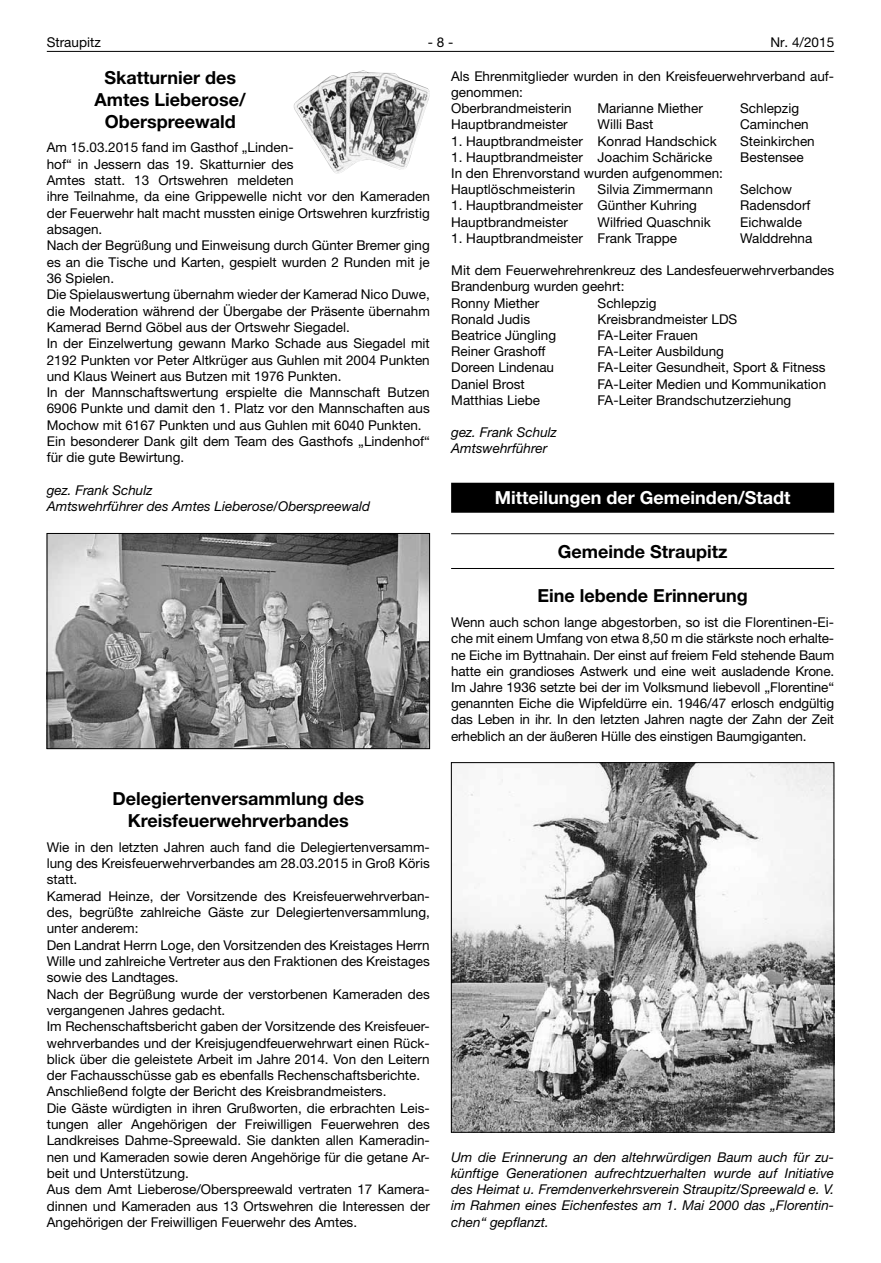
<style>
.page{position:relative;width:881px;height:1263px;background:#fff}
.page>*{position:absolute;margin:0;border:0;box-sizing:border-box;transform-origin:0 0}
.t1{font:700 18px/21.8px "Helvetica Neue LT";color:#000;text-align:center}
.t2{font:700 18px "Helvetica Neue LT";color:#fff}
.t3{font:13.5px/16.4px "Helvetica Neue LT";color:#000}
.t4{font:italic 13.5px/16.2px "Helvetica Neue LT";color:#000}
</style>
<div class="page">
<hr style="left:47px;top:51px;width:786px;height:1px;background:#000">
<img style="left:49px;top:535px;width:378px;height:212px">
<div style="left:47px;top:533px;width:382px;height:216px;border:1px solid #000"></div>
<div style="left:451px;top:482px;width:382px;height:30px;background:#b9b9b9"></div>
<div style="left:451px;top:483px;width:382px;height:30px;background:#000"></div>
<hr style="left:451px;top:533px;width:382px;height:1px;background:#000">
<hr style="left:451px;top:568px;width:382px;height:1px;background:#000">
<img style="left:453px;top:764px;width:378px;height:366px">
<div style="left:451px;top:762px;width:382px;height:370px;border:1px solid #000"></div>
<img style="left:293px;top:70px;width:137px;height:104px">
<p class="t3" style="left:47px;top:34px;width:55px">Straupitz</p>
<p class="t3" style="left:427px;top:34px;width:27px">- 8 -</p>
<p class="t3" style="left:770px;top:34px;width:65px">Nr. 4/2015</p>
<h1 class="t1" style="left:94px;top:67px;width:153px">Skatturnier des<br>Amtes Lieberose/<br>Oberspreewald</h1>
<p class="t3" style="left:47px;top:139px;width:384px">Am 15.03.2015 fand im Gasthof „Linden-<br>hof“ in Jessern das 19. Skatturnier des<br>Amtes statt. 13 Ortswehren meldeten<br>ihre Teilnahme, da eine Grippewelle nicht vor den Kameraden der Feuerwehr halt macht mussten einige Ortswehren kurzfristig absagen.<br>Nach der Begrüßung und Einweisung durch Günter Bremer ging es an die Tische und Karten, gespielt wurden 2 Runden mit je 36 Spielen.<br>Die Spielauswertung übernahm wieder der Kamerad Nico Duwe, die Moderation während der Übergabe der Präsente übernahm Kamerad Bernd Göbel aus der Ortswehr Siegadel.<br>In der Einzelwertung gewann Marko Schade aus Siegadel mit 2192 Punkten vor Peter Altkrüger aus Guhlen mit 2004 Punkten und Klaus Weinert aus Butzen mit 1976 Punkten.<br>In der Mannschaftswertung erspielte die Mannschaft Butzen 6906 Punkte und damit den 1. Platz vor den Mannschaften aus Mochow mit 6167 Punkten und aus Guhlen mit 6040 Punkten.<br>Ein besonderer Dank gilt dem Team des Gasthofs „Lindenhof“ für die gute Bewirtung.</p>
<p class="t4" style="left:47px;top:482px;width:324px">gez. Frank Schulz<br>Amtswehrführer des Amtes Lieberose/Oberspreewald</p>
<p class="t3" style="left:451px;top:68px;width:384px">Als Ehrenmitglieder wurden in den Kreisfeuerwehrverband auf&shy;genommen:<br>Oberbrandmeisterin</p>
<p class="t3" style="left:597px;top:100px;width:107px">Marianne Miether</p>
<p class="t3" style="left:739px;top:100px;width:60px">Schlepzig</p>
<p class="t3" style="left:451px;top:116px;width:118px">Hauptbrandmeister</p>
<p class="t3" style="left:597px;top:116px;width:57px">Willi Bast</p>
<p class="t3" style="left:739px;top:116px;width:70px">Caminchen</p>
<p class="t3" style="left:451px;top:132px;width:267px">1. Hauptbrandmeister Konrad Handschick</p>
<p class="t3" style="left:740px;top:132px;width:76px">Steinkirchen</p>
<p class="t3" style="left:451px;top:149px;width:263px">1. Hauptbrandmeister Joachim Schäricke</p>
<p class="t3" style="left:740px;top:149px;width:65px">Bestensee</p>
<p class="t3" style="left:451px;top:165px;width:273px">In den Ehrenvorstand wurden aufgenommen:<br>Hauptlöschmeisterin</p>
<p class="t3" style="left:597px;top:181px;width:117px">Silvia Zimmermann</p>
<p class="t3" style="left:740px;top:181px;width:53px">Selchow</p>
<p class="t3" style="left:451px;top:197px;width:247px">1. Hauptbrandmeister Günther Kuhring</p>
<p class="t3" style="left:740px;top:197px;width:72px">Radensdorf</p>
<p class="t3" style="left:451px;top:213px;width:118px">Hauptbrandmeister</p>
<p class="t3" style="left:597px;top:213px;width:115px">Wilfried Quaschnik</p>
<p class="t3" style="left:740px;top:213px;width:63px">Eichwalde</p>
<p class="t3" style="left:451px;top:230px;width:227px">1. Hauptbrandmeister Frank Trappe</p>
<p class="t3" style="left:740px;top:230px;width:74px">Walddrehna</p>
<p class="t3" style="left:451px;top:262px;width:384px">Mit dem Feuerwehrehrenkreuz des Landesfeuerwehrverbandes<br>Brandenburg wurden geehrt:<br>Ronny Miether</p>
<p class="t3" style="left:597px;top:294px;width:60px">Schlepzig</p>
<p class="t3" style="left:451px;top:311px;width:80px">Ronald Judis</p>
<p class="t3" style="left:597px;top:311px;width:141px">Kreisbrandmeister LDS</p>
<p class="t3" style="left:451px;top:327px;width:106px">Beatrice Jüngling</p>
<p class="t3" style="left:597px;top:327px;width:102px">FA-Leiter Frauen</p>
<p class="t3" style="left:451px;top:343px;width:96px">Reiner Grashoff</p>
<p class="t3" style="left:597px;top:343px;width:128px">FA-Leiter Ausbildung</p>
<p class="t3" style="left:451px;top:359px;width:104px">Doreen Lindenau</p>
<p class="t3" style="left:597px;top:359px;width:229px">FA-Leiter Gesundheit, Sport &amp; Fitness</p>
<p class="t3" style="left:451px;top:375px;width:75px">Daniel Brost</p>
<p class="t3" style="left:597px;top:375px;width:230px">FA-Leiter Medien und Kommunikation</p>
<p class="t3" style="left:451px;top:392px;width:90px">Matthias Liebe</p>
<p class="t3" style="left:597px;top:392px;width:195px">FA-Leiter Brandschutzerziehung</p>
<p class="t4" style="left:451px;top:424px;width:107px">gez. Frank Schulz<br>Amtswehrführer</p>
<h1 class="t2" style="left:494px;top:486px;width:297px">Mitteilungen der Gemeinden/Stadt</h1>
<h1 class="t1" style="left:557px;top:541px;width:171px">Gemeinde Straupitz</h1>
<h1 class="t1" style="left:537px;top:585px;width:211px">Eine lebende Erinnerung</h1>
<p class="t3" style="left:451px;top:614px;width:384px;text-align:justify">Wenn auch schon lange abgestorben, so ist die Florentinen-Ei&shy;che mit einem Umfang von etwa 8,50 m die stärkste noch erhalte&shy;ne Eiche im Byttnahain. Der einst auf freiem Feld stehende Baum hatte ein grandioses Astwerk und eine weit ausladende Krone.<br>Im Jahre 1936 setzte bei der im Volksmund liebevoll „Florentine“ genannten Eiche die Wipfeldürre ein. 1946/47 erlosch endgültig das Leben in ihr. In den letzten Jahren nagte der Zahn der Zeit erheblich an der äußeren Hülle des einstigen Baumgiganten.</p>
<h1 class="t1" style="left:112px;top:787px;width:253px">Delegiertenversammlung des<br>Kreisfeuerwehrverbandes</h1>
<p class="t3" style="left:47px;top:839px;width:384px">Wie in den letzten Jahren auch fand die Delegiertenversamm&shy;lung des Kreisfeuerwehrverbandes am 28.03.2015 in Groß Köris statt.<br>Kamerad Heinze, der Vorsitzende des Kreisfeuerwehrverban&shy;des, begrüßte zahlreiche Gäste zur Delegiertenversammlung, unter anderem:<br>Den Landrat Herrn Loge, den Vorsitzenden des Kreistages Herrn Wille und zahlreiche Vertreter aus den Fraktionen des Kreistages sowie des Landtages.<br>Nach der Begrüßung wurde der verstorbenen Kameraden des vergangenen Jahres gedacht.<br>Im Rechenschaftsbericht gaben der Vorsitzende des Kreisfeuer&shy;wehrverbandes und der Kreisjugendfeuerwehrwart einen Rück&shy;blick über die geleistete Arbeit im Jahre 2014. Von den Leitern der Fachausschüsse gab es ebenfalls Rechenschaftsberichte.<br>Anschließend folgte der Bericht des Kreisbrandmeisters.<br>Die Gäste würdigten in ihren Grußworten, die erbrachten Leis&shy;tungen aller Angehörigen der Freiwilligen Feuerwehren des Landkreises Dahme-Spreewald. Sie dankten allen Kameradin&shy;nen und Kameraden sowie deren Angehörige für die getane Ar&shy;beit und Unterstützung.<br>Aus dem Amt Lieberose/Oberspreewald vertraten 17 Kamera&shy;dinnen und Kameraden aus 13 Ortswehren die Interessen der Angehörigen der Freiwilligen Feuerwehr des Amtes.</p>
<p class="t4" style="left:451px;top:1149px;width:384px;text-align:justify">Um die Erinnerung an den altehrwürdigen Baum auch für zu&shy;künftige Generationen aufrechtzuerhalten wurde auf Initiative des Heimat u. Fremdenverkehrsverein Straupitz/Spreewald e. V. im Rahmen eines Eichenfestes am 1. Mai 2000 das „Florentin&shy;chen“ gepflanzt.</p>
</div>
